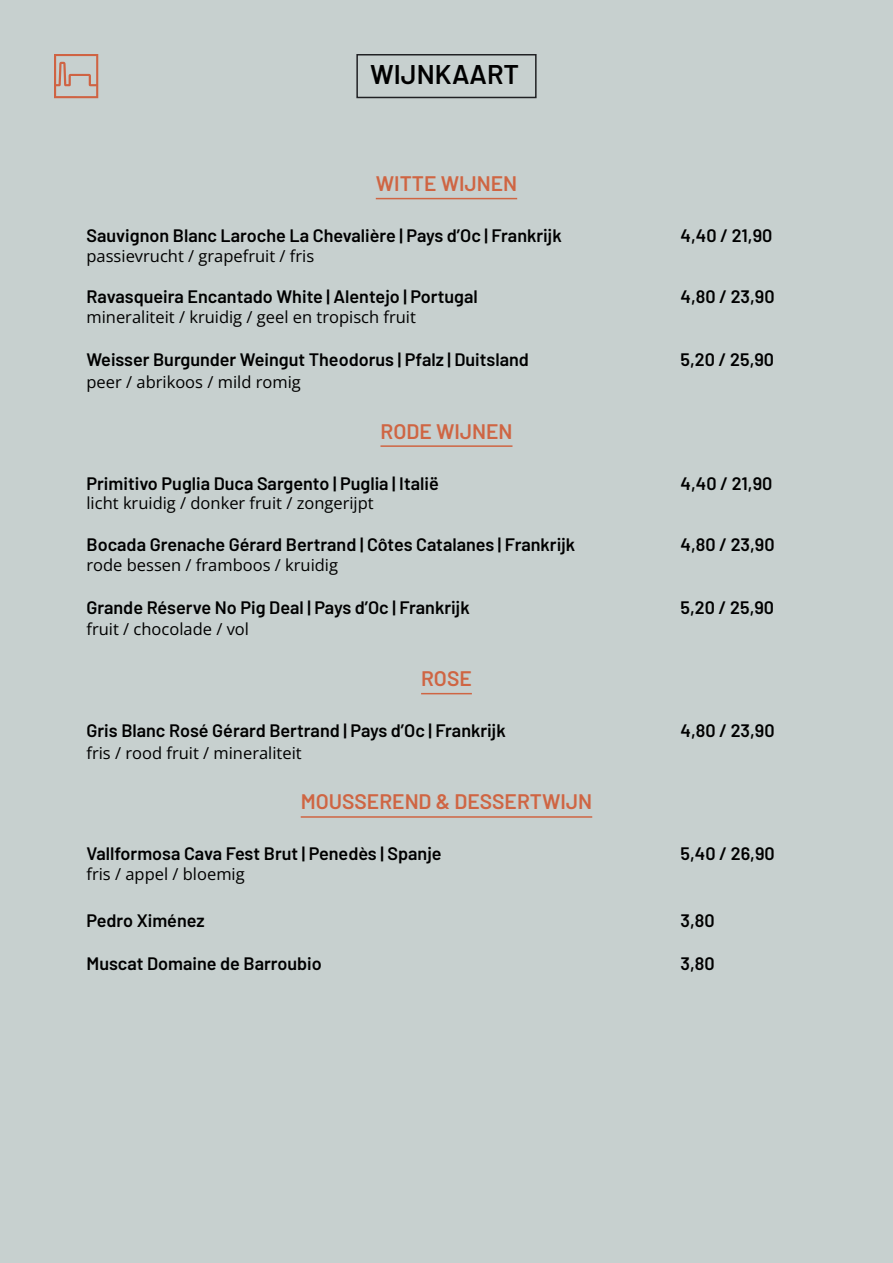
<style>
.page{position:relative;width:893px;height:1263px;background:#c7d0cf}
.page>*{position:absolute;margin:0;border:0;box-sizing:border-box;transform-origin:0 0}
.t1{font:600 27px "Barlow";color:#000}
.t2{font:600 21px "Barlow";color:#cf6543}
.t3{font:600 18px "Barlow";color:#000}
.t4{font:16.5px "Open Sans";color:#000}
</style>
<div class="page">
<svg style="left:54px;top:54px;width:44px;height:44px"></svg>
<hr style="left:376px;top:198px;width:141px;height:1px;background:#cf6543">
<hr style="left:380px;top:445px;width:132px;height:2px;background:#cf6543">
<hr style="left:421px;top:693px;width:51px;height:1px;background:#cf6543">
<hr style="left:301px;top:816px;width:291px;height:2px;background:#cf6543">
<div style="left:356px;top:54px;width:181px;height:44px;border:2px solid #202124"></div>
<h1 class="t1" style="left:370px;top:55px;width:150px">WIJNKAART</h1>
<p class="t2" style="left:376px;top:168px;width:143px">WITTE WIJNEN</p>
<p class="t3" style="left:86px;top:222px;width:477px">Sauvignon Blanc Laroche La Chevalière | Pays d’Oc | Frankrijk</p>
<p class="t3" style="left:680px;top:222px;width:93px">4,40 / 21,90</p>
<p class="t4" style="left:86px;top:245px;width:229px">passievrucht / grapefruit / fris</p>
<p class="t3" style="left:86px;top:284px;width:393px">Ravasqueira Encantado White | Alentejo | Portugal</p>
<p class="t3" style="left:680px;top:284px;width:96px">4,80 / 23,90</p>
<p class="t4" style="left:86px;top:306px;width:331px">mineraliteit / kruidig / geel en tropisch fruit</p>
<p class="t3" style="left:86px;top:347px;width:444px">Weisser Burgunder Weingut Theodorus | Pfalz | Duitsland</p>
<p class="t3" style="left:680px;top:347px;width:95px">5,20 / 25,90</p>
<p class="t4" style="left:86px;top:371px;width:216px">peer / abrikoos / mild romig</p>
<p class="t2" style="left:380px;top:416px;width:134px">RODE WIJNEN</p>
<p class="t3" style="left:86px;top:470px;width:354px">Primitivo Puglia Duca Sargento | Puglia | Italië</p>
<p class="t3" style="left:680px;top:470px;width:93px">4,40 / 21,90</p>
<p class="t4" style="left:86px;top:492px;width:289px">licht kruidig / donker fruit / zongerijpt</p>
<p class="t3" style="left:86px;top:531px;width:490px">Bocada Grenache Gérard Bertrand | Côtes Catalanes | Frankrijk</p>
<p class="t3" style="left:680px;top:531px;width:96px">4,80 / 23,90</p>
<p class="t4" style="left:86px;top:553px;width:253px">rode bessen / framboos / kruidig</p>
<p class="t3" style="left:86px;top:594px;width:385px">Grande Réserve No Pig Deal | Pays d’Oc | Frankrijk</p>
<p class="t3" style="left:680px;top:594px;width:95px">5,20 / 25,90</p>
<p class="t4" style="left:86px;top:618px;width:164px">fruit / chocolade / vol</p>
<p class="t2" style="left:421px;top:663px;width:52px">ROSE</p>
<p class="t3" style="left:86px;top:717px;width:421px">Gris Blanc Rosé Gérard Bertrand | Pays d’Oc | Frankrijk</p>
<p class="t3" style="left:680px;top:717px;width:96px">4,80 / 23,90</p>
<p class="t4" style="left:86px;top:741px;width:217px">fris / rood fruit / mineraliteit</p>
<p class="t2" style="left:301px;top:786px;width:293px">MOUSSEREND &amp; DESSERTWIJN</p>
<p class="t3" style="left:86px;top:841px;width:357px">Vallformosa Cava Fest Brut | Penedès | Spanje</p>
<p class="t3" style="left:680px;top:841px;width:96px">5,40 / 26,90</p>
<p class="t4" style="left:86px;top:863px;width:160px">fris / appel / bloemig</p>
<p class="t3" style="left:86px;top:907px;width:120px">Pedro Ximénez</p>
<p class="t3" style="left:680px;top:907px;width:36px">3,80</p>
<p class="t3" style="left:86px;top:950px;width:237px">Muscat Domaine de Barroubio</p>
<p class="t3" style="left:680px;top:950px;width:36px">3,80</p>
</div>
